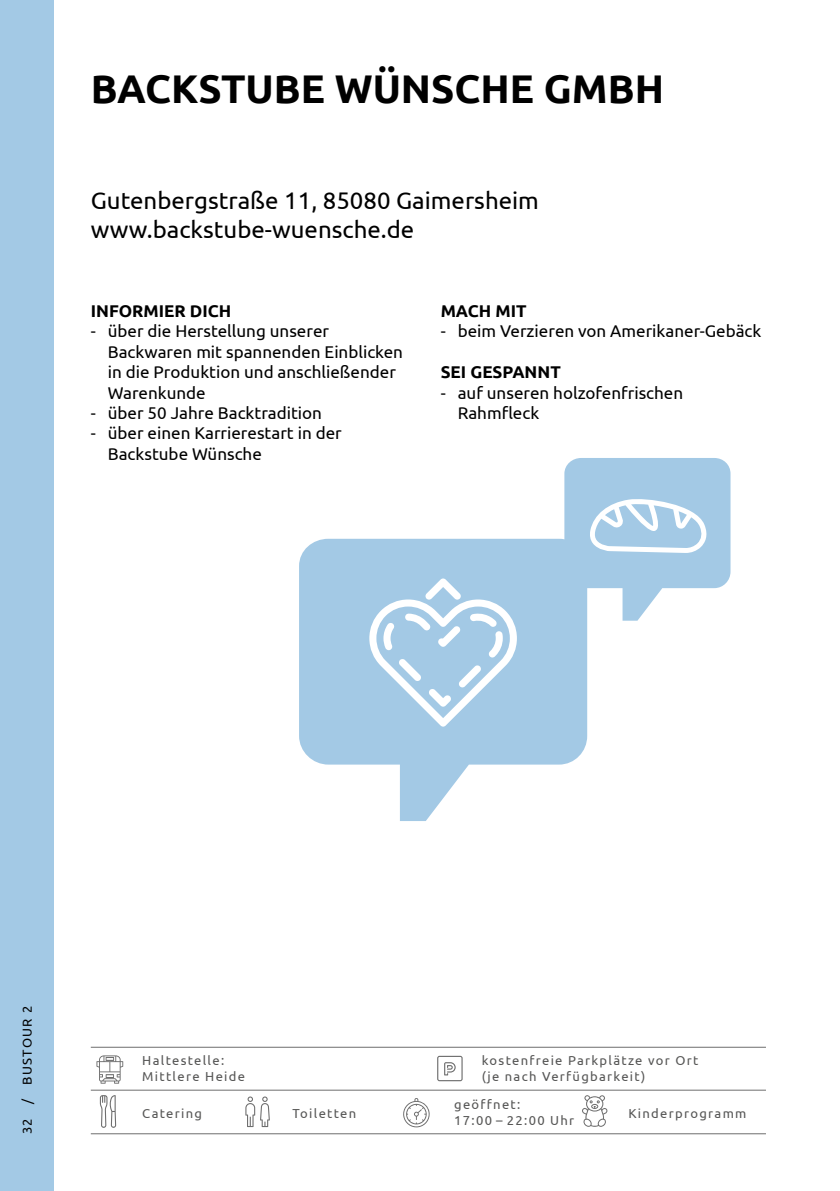
<style>
.page{position:relative;width:840px;height:1191px;background:#fff}
.page>*{position:absolute;margin:0;border:0;box-sizing:border-box;transform-origin:0 0}
.t1{font:700 40px "Ubuntu";color:#000}
.t2{font:24px/28.8px "Ubuntu";color:#000}
.t3{font:17px/20.4px "Ubuntu";color:#000}
.t4{font:700 17px "Ubuntu";color:#000}
.t5{font:13px/15.6px "Ubuntu";letter-spacing:.1em;color:#565655}
.t6{font:13px "Ubuntu";letter-spacing:.1em;color:#000}
</style>
<div class="page">
<div style="left:0;top:0;width:54px;height:1191px;background:#a3c9e5"></div>
<svg style="left:299px;top:539px;width:288px;height:282px;fill:#a3c9e5"></svg>
<svg style="left:369px;top:578px;width:147px;height:148px"></svg>
<svg style="left:564px;top:458px;width:166px;height:162px"></svg>
<hr style="left:91px;top:1046px;width:674px;height:1px;background:#6e6e6e">
<hr style="left:91px;top:1089px;width:674px;height:1px;background:#6e6e6e">
<hr style="left:91px;top:1133px;width:674px;height:1px;background:#6e6e6e">
<svg style="left:100px;top:1095px;width:16px;height:32px"></svg>
<svg style="left:245px;top:1096px;width:25px;height:31px"></svg>
<svg style="left:437px;top:1055px;width:25px;height:26px"></svg>
<svg style="left:403px;top:1098px;width:27px;height:30px"></svg>
<svg style="left:582px;top:1095px;width:26px;height:31px"></svg>
<svg style="left:96px;top:1055px;width:27px;height:28px"></svg>
<h1 class="t1" style="left:91px;top:65px;width:574px">BACKSTUBE WÜNSCHE GMBH</h1>
<h2 class="t2" style="left:91px;top:185px;width:449px">Gutenbergstraße 11, 85080 Gaimersheim www.backstube-wuensche.de</h2>
<p class="t4" style="left:91px;top:300px;width:142px">INFORMIER DICH</p>
<p class="t3" style="left:108px;top:320px;width:296px;text-indent:-17px">- über die Herstellung unserer<br>Backwaren mit spannenden Einblicken in die Produktion und anschließender<br>Warenkunde</p>
<p class="t3" style="left:91px;top:402px;width:233px">- über 50 Jahre Backtradition</p>
<p class="t3" style="left:108px;top:422px;width:235px;text-indent:-17px">- über einen Karrierestart in der<br>Backstube Wünsche</p>
<p class="t4" style="left:440px;top:300px;width:87px">MACH MIT</p>
<p class="t3" style="left:440px;top:320px;width:322px">- beim Verzieren von Amerikaner-Gebäck</p>
<p class="t4" style="left:440px;top:362px;width:121px">SEI GESPANNT</p>
<p class="t3" style="left:457px;top:382px;width:227px;text-indent:-17px">- auf unseren holzofenfrischen<br>Rahmfleck</p>
<p class="t6" style="left:19px;top:1134px;width:130px;rotate:-90deg">32 / BUSTOUR 2</p>
<p class="t5" style="left:142px;top:1052px;width:104px">Haltestelle:<br>Mittlere Heide</p>
<p class="t5" style="left:481px;top:1052px;width:218px">kostenfreie Parkplätze vor Ort (je nach Verfügbarkeit)</p>
<p class="t5" style="left:142px;top:1105px;width:61px">Catering</p>
<p class="t5" style="left:292px;top:1105px;width:65px">Toiletten</p>
<p class="t5" style="left:454px;top:1096px;width:121px">geöffnet:<br>17:00 – 22:00 Uhr</p>
<p class="t5" style="left:628px;top:1105px;width:119px">Kinderprogramm</p>
</div>
